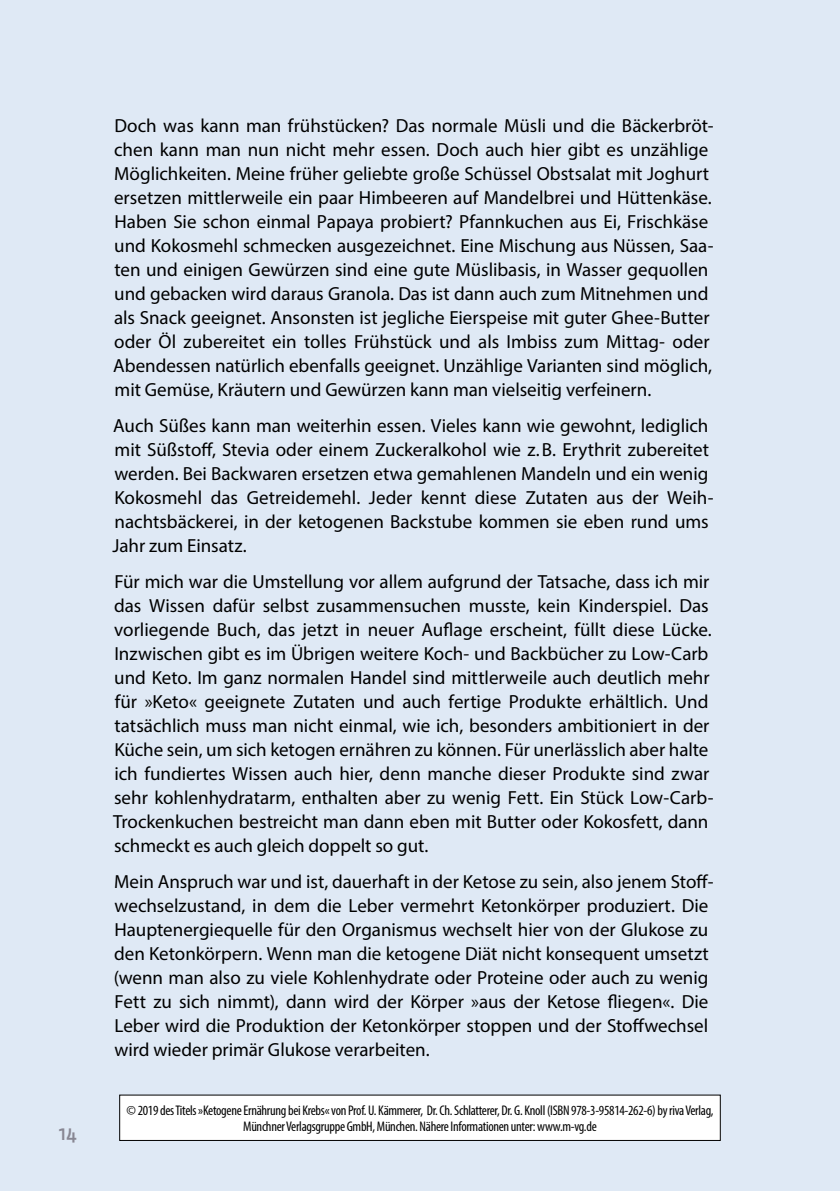
<style>
.page{position:relative;width:840px;height:1191px;background:#fff}
.page>*{position:absolute;margin:0;border:0;box-sizing:border-box;transform-origin:0 0}
.F1_-_Fließsatz__Body{font:19px/24px "Myriad Pro";color:#000}
.t1{font:500 19px "Notes";color:#888793}
.t2{font:condensed 14px/16.8px "Myriad Pro";letter-spacing:-.02em;color:#000;text-align:center}
</style>
<div class="page">
<div style="left:0;top:0;width:839px;height:1191px;background:#dfe9f5"></div>
<div style="left:120px;top:1095px;width:600px;height:45px;background:#fff"></div>
<div style="left:119px;top:1094px;width:601px;height:47px;border:1px solid #000"></div>
<p class="t1" style="left:59px;top:1123px;width:20px">14</p>
<p class="F1_-_Fließsatz__Body" style="left:113px;top:113px;width:601px">Doch was kann man frühstücken? Das normale Müsli und die Bäckerbröt&shy;chen kann man nun nicht mehr essen. Doch auch hier gibt es unzählige Möglichkeiten. Meine früher geliebte große Schüssel Obstsalat mit Joghurt ersetzen mittlerweile ein paar Himbeeren auf Mandelbrei und Hüttenkäse.<br>Haben Sie schon einmal Papaya probiert? Pfannkuchen aus Ei, Frischkäse und Kokosmehl schmecken ausgezeichnet. Eine Mischung aus Nüssen, Saa&shy;ten und einigen Gewürzen sind eine gute Müslibasis, in Wasser gequollen und gebacken wird daraus Granola. Das ist dann auch zum Mitnehmen und als Snack geeignet. Ansonsten ist jegliche Eierspeise mit guter Ghee-Butter oder Öl zubereitet ein tolles Frühstück und als Imbiss zum Mittag- oder Abendessen natürlich ebenfalls geeignet. Unzählige Varianten sind möglich, mit Gemüse, Kräutern und Gewürzen kann man vielseitig verfeinern.</p>
<p class="F1_-_Fließsatz__Body" style="left:113px;top:413px;width:602px">Auch Süßes kann man weiterhin essen. Vieles kann wie gewohnt, lediglich mit Süßstoff, Stevia oder einem Zuckeralkohol wie z.B. Erythrit zubereitet werden. Bei Backwaren ersetzen etwa gemahlenen Mandeln und ein wenig Kokosmehl das Getreidemehl. Jeder kennt diese Zutaten aus der Weih&shy;nachtsbäckerei, in der ketogenen Backstube kommen sie eben rund ums Jahr zum Einsatz.</p>
<p class="F1_-_Fließsatz__Body" style="left:113px;top:569px;width:601px">Für mich war die Umstellung vor allem aufgrund der Tatsache, dass ich mir das Wissen dafür selbst zusammensuchen musste, kein Kinderspiel. Das vorliegende Buch, das jetzt in neuer Auflage erscheint, füllt diese Lücke.<br>Inzwischen gibt es im Übrigen weitere Koch- und Backbücher zu Low-Carb und Keto. Im ganz normalen Handel sind mittlerweile auch deutlich mehr für »Keto« geeignete Zutaten und auch fertige Produkte erhältlich. Und tatsächlich muss man nicht einmal, wie ich, besonders ambitioniert in der Küche sein, um sich ketogen ernähren zu können. Für unerlässlich aber halte ich fundiertes Wissen auch hier, denn manche dieser Produkte sind zwar sehr kohlenhydratarm, enthalten aber zu wenig Fett. Ein Stück Low-Carb-Trockenkuchen bestreicht man dann eben mit Butter oder Kokosfett, dann schmeckt es auch gleich doppelt so gut.</p>
<p class="F1_-_Fließsatz__Body" style="left:114px;top:869px;width:600px">Mein Anspruch war und ist, dauerhaft in der Ketose zu sein, also jenem Stoff&shy;wechselzustand, in dem die Leber vermehrt Ketonkörper produziert. Die Hauptenergiequelle für den Organismus wechselt hier von der Glukose zu den Ketonkörpern. Wenn man die ketogene Diät nicht konsequent umsetzt (wenn man also zu viele Kohlenhydrate oder Proteine oder auch zu wenig Fett zu sich nimmt), dann wird der Körper »aus der Ketose fliegen«. Die Leber wird die Produktion der Ketonkörper stoppen und der Stoffwechsel wird wieder primär Glukose verarbeiten.</p>
<p class="t2" style="left:126px;top:1101px;width:588px">© 2019 des Titels »Ketogene Ernährung bei Krebs« von Prof. U. Kämmerer, Dr. Ch. Schlatterer, Dr. G. Knoll (ISBN 978-3-95814-262-6) by riva Verlag,<br>Münchner Verlagsgruppe GmbH, München. Nähere Informationen unter: www.m-vg.de</p>
</div>
